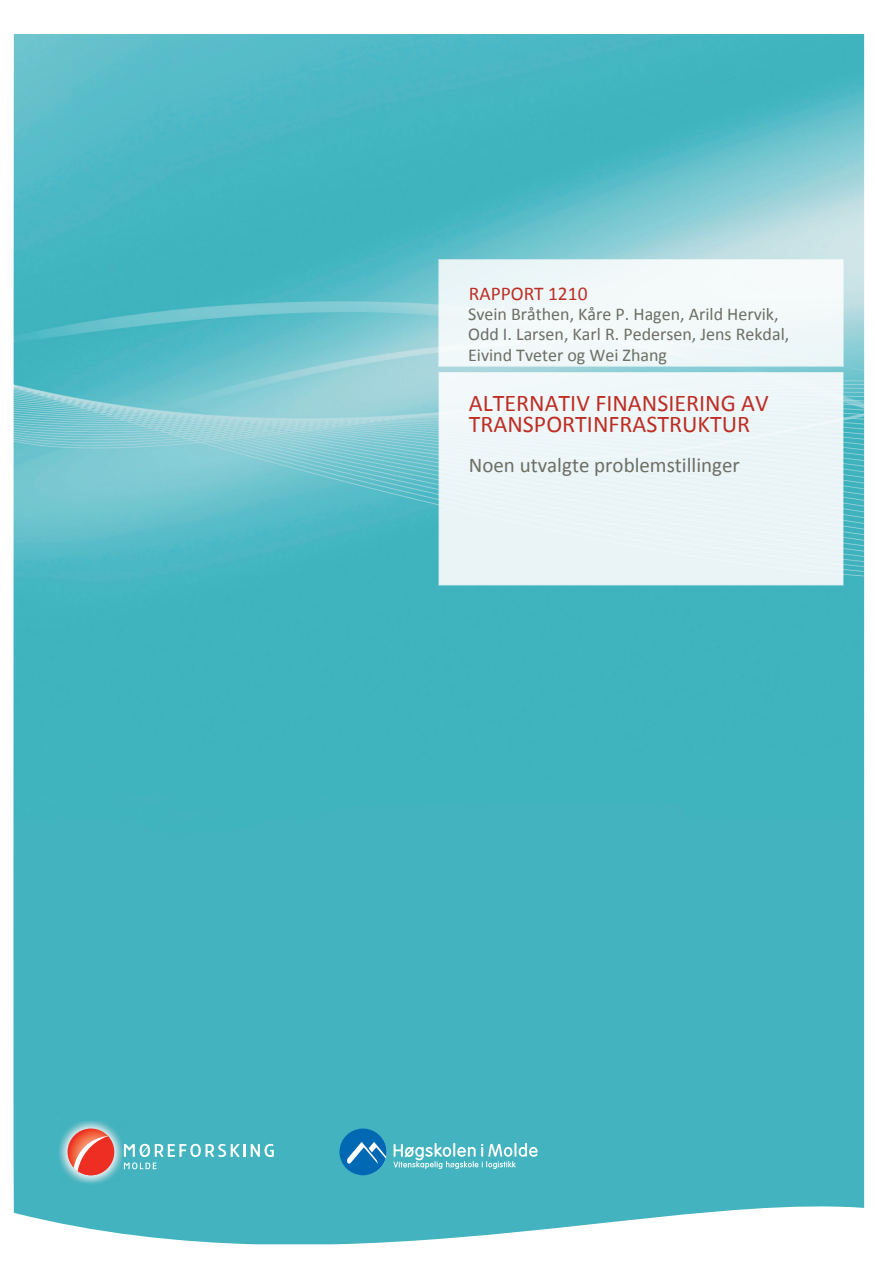
<style>
.page{position:relative;width:893px;height:1263px;background:#fff}
.page>*{position:absolute;margin:0;border:0;box-sizing:border-box;transform-origin:0 0}
.t1{font:24px/20.4px "Calibri";color:#bd2e25}
.t2{font:21px "Calibri";color:#6d6e65}
.t3{font:19.5px "Calibri";color:#bd2e25}
.t4{font:18px/20.7px "Calibri";color:#6d6e65}
</style>
<div class="page">
<img style="left:13px;top:34px;width:851px;height:1210px">
<div style="left:439px;top:259px;width:405px;height:107px;background:#f2f8f9"></div>
<div style="left:439px;top:373px;width:405px;height:212px;background:#eaf4f6"></div>
<div style="left:45px;top:1101px;width:102px;height:102px;background:#42b3bf;border-radius:50%"></div>
<div style="left:57px;top:1118px;width:68px;height:69px;background:#fff;opacity:.75"></div>
<svg style="left:68px;top:1128px;width:46px;height:47px;background:#e16e62"></svg>
<svg style="left:124px;top:1144px;width:150px;height:25px"></svg>
<svg style="left:339px;top:1128px;width:48px;height:47px;background:#2988bd"></svg>
<svg style="left:393px;top:1143px;width:145px;height:26px;background:#74c7cf"></svg>
<p class="t3" style="left:469px;top:281px;width:120px">RAPPORT 1210</p>
<p class="t4" style="left:468px;top:302px;width:323px">Svein Bråthen, Kåre P. Hagen, Arild Hervik,<br>Odd I. Larsen, Karl R. Pedersen, Jens Rekdal,<br>Eivind Tveter og Wei Zhang</p>
<p class="t1" style="left:469px;top:392px;width:301px">ALTERNATIV FINANSIERING AV<br>TRANSPORTINFRASTRUKTUR</p>
<p class="t2" style="left:469px;top:452px;width:273px">Noen utvalgte problemstillinger</p>
</div>
